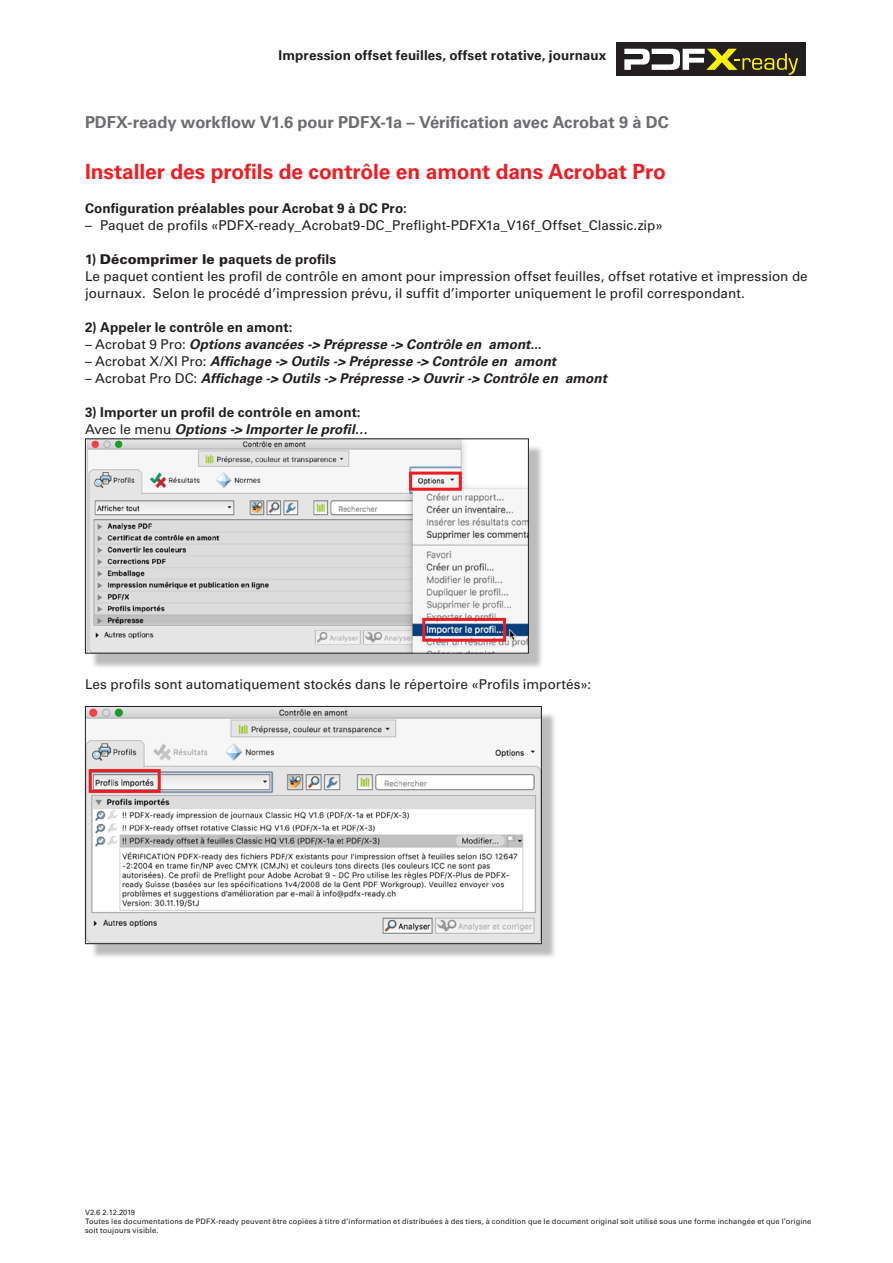
<style>
.page{position:relative;width:893px;height:1263px;background:#fff}
.page>*{position:absolute;margin:0;border:0;box-sizing:border-box;transform-origin:0 0}
.Untertitel{font:700 21px "Univers LT Std";letter-spacing:-.005em;color:#ee1d23}
.Titel{font:700 16.5px "Univers LT Std";letter-spacing:-.005em;color:#6c6d70}
.Grundtext{font:13.5px/17px "Univers LT Std";letter-spacing:.005em;color:#231f20}
.Grundtext-2{font:italic 700 13.5px "Univers LT Std";color:#231f20}
.Grundtext-3{font:700 13.5px "Univers LT Std";letter-spacing:.01em;color:#231f20}
.Untertitel-2{font:700 13.5px "Univers LT Std";letter-spacing:.01em;color:#231f20}
.t1{font:7.5px/9px "Univers LT Std";letter-spacing:.02em;color:#231f20}
.s1{font-weight:900}
.s2{font-weight:400;font-style:normal}
</style>
<div class="page">
<div style="left:91px;top:444px;width:453px;height:225px;background:#231f20;opacity:.3"></div>
<img style="left:87px;top:440px;width:440px;height:211px">
<div style="left:85px;top:438px;width:444px;height:215px;border:1px solid #221d1e"></div>
<div style="left:91px;top:712px;width:466px;height:247px;background:#231f20;opacity:.3"></div>
<img style="left:87px;top:708px;width:453px;height:234px">
<div style="left:85px;top:706px;width:457px;height:238px;border:1px solid #231f20"></div>
<div style="left:617px;top:43px;width:189px;height:33px;background:#231f20"></div>
<svg style="left:624px;top:49px;width:174px;height:26px"></svg>
<div style="left:422px;top:618px;width:84px;height:24px;border:3px solid #ee1d23"></div>
<div style="left:409px;top:472px;width:53px;height:19px;border:3px solid #ee1d23"></div>
<div style="left:89px;top:769px;width:72px;height:24px;border:3px solid #ee1d23"></div>
<p class="Untertitel-2" style="left:279px;top:47px;width:329px">Impression offset feuilles, offset rotative, journaux</p>
<p class="Titel" style="left:85px;top:112px;width:585px">PDFX-ready workflow V1.6 pour PDFX-1a – Vérification avec Acrobat 9 à DC</p>
<p class="Untertitel" style="left:85px;top:159px;width:582px">Installer des profils de contrôle en amont dans Acrobat Pro</p>
<p class="Untertitel-2" style="left:85px;top:200px;width:323px">Configuration préalables pour Acrobat 9 à DC Pro:</p>
<p class="Grundtext" style="left:85px;top:216px;width:579px">– Paquet de profils «PDFX-ready_Acrobat9-DC_Preflight-PDFX1a_V16f_Offset_Classic.zip»</p>
<p class="Grundtext-3" style="left:85px;top:251px;width:253px">1) <span class="s1">Décomprimer le p</span>aquets de profils</p>
<p class="Grundtext" style="left:85px;top:267px;width:724px">Le paquet contient les profil de contrôle en amont pour impression offset feuilles, offset rotative et impression de journaux. Selon le procédé d’impression prévu, il suffit d’importer uniquement le profil correspondant.</p>
<p class="Grundtext-3" style="left:85px;top:319px;width:209px">2) Appeler le contrôle en amont:</p>
<p class="Grundtext-2" style="left:85px;top:336px;width:458px"><span class="s2">– Acrobat 9 Pro:</span> Options avancées -&gt; Prépresse -&gt; Contrôle en amont...</p>
<p class="Grundtext-2" style="left:85px;top:353px;width:473px"><span class="s2">– Acrobat X/XI Pro:</span> Affichage -&gt; Outils -&gt; Prépresse -&gt; Contrôle en amont</p>
<p class="Grundtext-2" style="left:85px;top:370px;width:523px"><span class="s2">– Acrobat Pro DC:</span> Affichage -&gt; Outils -&gt; Prépresse -&gt; Ouvrir -&gt; Contrôle en amont</p>
<p class="Grundtext-3" style="left:85px;top:404px;width:277px">3) Importer un profil de contrôle en amont:</p>
<p class="Grundtext-2" style="left:85px;top:421px;width:285px"><span class="s2">Avec le menu</span> Options -&gt; Importer le profil…</p>
<p class="Grundtext" style="left:85px;top:676px;width:508px">Les profils sont automatiquement stockés dans le répertoire «Profils importés»:</p>
<p class="t1" style="left:85px;top:1208px;width:728px">V2.6 2.12.2019<br>Toutes les documentations de PDFX-ready peuvent être copiées à titre d’information et distribuées à des tiers, à condition que le document original soit utilisé sous une forme inchangée et que l’origine soit toujours visible.</p>
</div>
